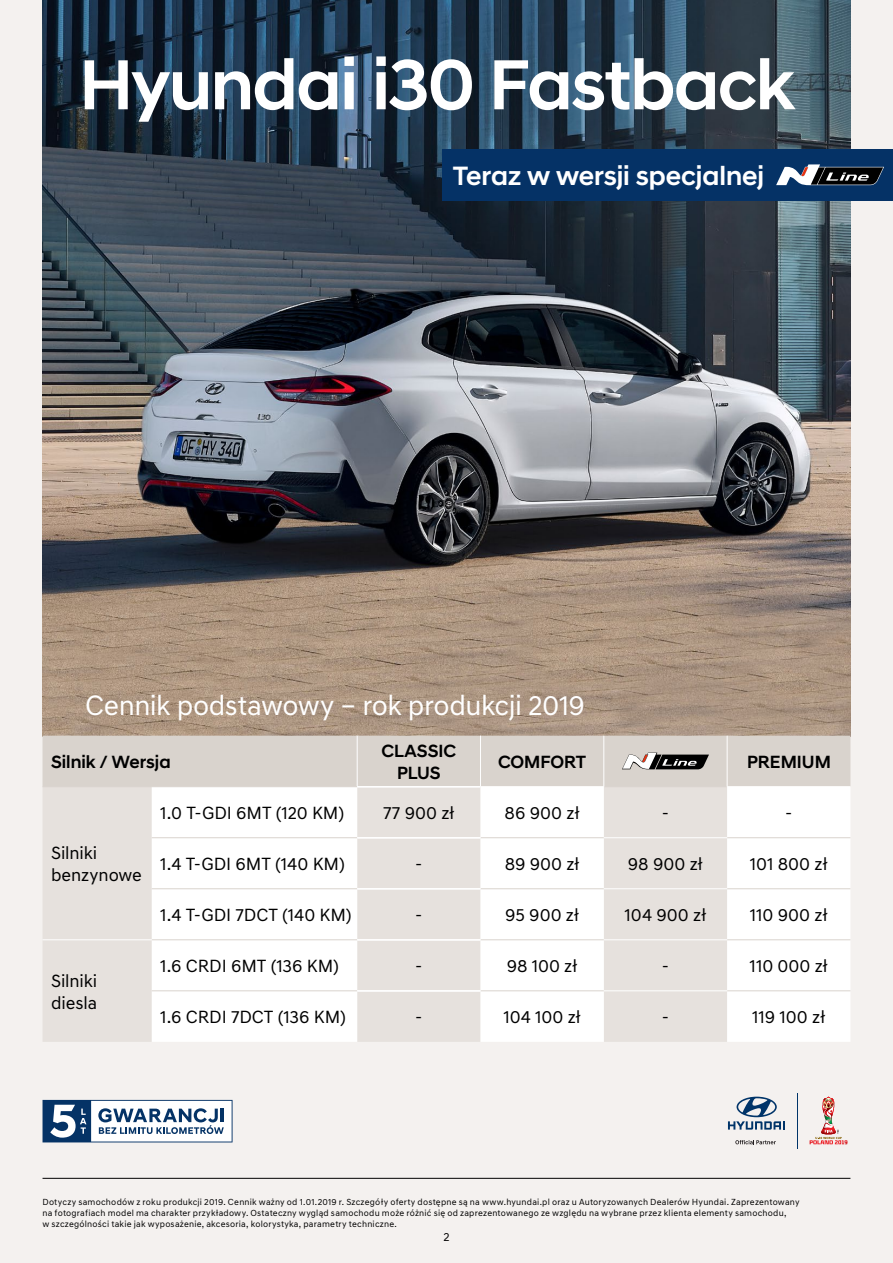
<style>
.page{position:relative;width:893px;height:1263px;background:#f4f1ef}
.page>*{position:absolute;margin:0;border:0;box-sizing:border-box;transform-origin:0 0}
.t1{font:500 72px "Hyundai Sans Head";letter-spacing:-.02em;color:#fff}
.t2{font:28.5px "Hyundai Sans Text";letter-spacing:-.02em;color:#fff}
.t3{font:500 27px "Hyundai Sans Head";letter-spacing:-.005em;color:#fff}
.t4{font:18px/21.6px "Hyundai Sans Text";letter-spacing:-.005em;color:#000}
.t5{font:500 18px/21.6px "Hyundai Sans Head";color:#000;text-align:center}
.t6{font:12px "Hyundai Sans Text";color:#000}
.t7{font:9px/10.8px "Hyundai Sans Text";letter-spacing:.025em;color:#000}
</style>
<div class="page">
<img style="left:43px;top:0;width:807px;height:736px">
<div style="left:43px;top:787px;width:109px;height:255px;background:#e6e1dd"></div>
<svg style="left:152px;top:787px;width:698px;height:255px;fill:#fff"></svg>
<hr style="left:152px;top:837px;width:205px;height:1px;background:#d9d3cd">
<hr style="left:152px;top:888px;width:205px;height:1px;background:#d9d3cd">
<hr style="left:152px;top:939px;width:205px;height:1px;background:#d9d3cd">
<hr style="left:152px;top:990px;width:205px;height:1px;background:#d9d3cd">
<hr style="left:480px;top:837px;width:124px;height:1px;background:#d9d3cd">
<hr style="left:727px;top:837px;width:123px;height:1px;background:#d9d3cd">
<hr style="left:480px;top:888px;width:124px;height:1px;background:#d9d3cd">
<hr style="left:727px;top:888px;width:123px;height:1px;background:#d9d3cd">
<hr style="left:480px;top:939px;width:124px;height:1px;background:#d9d3cd">
<hr style="left:727px;top:939px;width:123px;height:1px;background:#d9d3cd">
<hr style="left:480px;top:990px;width:124px;height:1px;background:#d9d3cd">
<hr style="left:727px;top:990px;width:123px;height:1px;background:#d9d3cd">
<hr style="left:604px;top:837px;width:123px;height:1px;background:#fff">
<hr style="left:604px;top:888px;width:123px;height:1px;background:#fff">
<hr style="left:604px;top:939px;width:123px;height:1px;background:#fff">
<hr style="left:604px;top:990px;width:123px;height:1px;background:#fff">
<hr style="left:43px;top:939px;width:109px;height:1px;background:#fff">
<hr style="left:357px;top:787px;width:123px;height:1px;background:#fff">
<hr style="left:357px;top:837px;width:123px;height:1px;background:#fff">
<hr style="left:357px;top:838px;width:123px;height:1px;background:#fff">
<hr style="left:357px;top:888px;width:123px;height:1px;background:#fff">
<hr style="left:357px;top:889px;width:123px;height:1px;background:#fff">
<hr style="left:357px;top:939px;width:123px;height:1px;background:#fff">
<hr style="left:357px;top:940px;width:123px;height:1px;background:#fff">
<hr style="left:357px;top:990px;width:123px;height:1px;background:#fff">
<hr style="left:357px;top:991px;width:123px;height:1px;background:#fff">
<div style="left:43px;top:736px;width:807px;height:51px;background:#d9d3cd"></div>
<hr style="left:43px;top:1178px;width:807px;height:1px;background:#000">
<svg style="left:728px;top:1093px;width:120px;height:56px"></svg>
<svg style="left:43px;top:1100px;width:190px;height:42px"></svg>
<div style="left:442px;top:149px;width:451px;height:52px;background:#053266"></div>
<svg style="left:776px;top:164px;width:108px;height:21px"></svg>
<h1 class="t1" style="left:79px;top:42px;width:717px">Hyundai i30 Fastback</h1>
<h3 class="t3" style="left:453px;top:160px;width:313px">Teraz w wersji specjalnej</h3>
<h2 class="t2" style="left:85px;top:687px;width:502px">Cennik podstawowy – rok produkcji 2019</h2>
<h3 class="t5" style="left:51px;top:751px;width:121px">Silnik / Wersja</h3>
<h3 class="t5" style="left:381px;top:740px;width:76px">CLASSIC<br>PLUS</h3>
<h3 class="t5" style="left:498px;top:751px;width:90px">COMFORT</h3>
<h3 class="t5" style="left:747px;top:751px;width:85px">PREMIUM</h3>
<h3 class="t4" style="left:51px;top:842px;width:92px">Silniki benzynowe</h3>
<h3 class="t4" style="left:51px;top:970px;width:48px">Silniki diesla</h3>
<h3 class="t4" style="left:160px;top:802px;width:185px">1.0 T-GDI 6MT (120 KM)</h3>
<h3 class="t4" style="left:383px;top:802px;width:73px">77 900 zł</h3>
<h3 class="t4" style="left:505px;top:802px;width:77px">86 900 zł</h3>
<h3 class="t4" style="left:662px;top:802px;width:9px">-</h3>
<h3 class="t4" style="left:785px;top:802px;width:9px">-</h3>
<h3 class="t4" style="left:160px;top:853px;width:186px">1.4 T-GDI 6MT (140 KM)</h3>
<h3 class="t4" style="left:415px;top:853px;width:9px">-</h3>
<h3 class="t4" style="left:505px;top:853px;width:77px">89 900 zł</h3>
<h3 class="t4" style="left:628px;top:853px;width:77px">98 900 zł</h3>
<h3 class="t4" style="left:750px;top:853px;width:79px">101 800 zł</h3>
<h3 class="t4" style="left:160px;top:904px;width:193px">1.4 T-GDI 7DCT (140 KM)</h3>
<h3 class="t4" style="left:415px;top:904px;width:9px">-</h3>
<h3 class="t4" style="left:505px;top:904px;width:75px">95 900 zł</h3>
<h3 class="t4" style="left:625px;top:904px;width:83px">104 900 zł</h3>
<h3 class="t4" style="left:750px;top:904px;width:79px">110 900 zł</h3>
<h3 class="t4" style="left:160px;top:955px;width:180px">1.6 CRDI 6MT (136 KM)</h3>
<h3 class="t4" style="left:415px;top:955px;width:9px">-</h3>
<h3 class="t4" style="left:507px;top:955px;width:72px">98 100 zł</h3>
<h3 class="t4" style="left:662px;top:955px;width:9px">-</h3>
<h3 class="t4" style="left:750px;top:955px;width:80px">110 000 zł</h3>
<h3 class="t4" style="left:160px;top:1006px;width:187px">1.6 CRDI 7DCT (136 KM)</h3>
<h3 class="t4" style="left:415px;top:1006px;width:9px">-</h3>
<h3 class="t4" style="left:503px;top:1006px;width:79px">104 100 zł</h3>
<h3 class="t4" style="left:662px;top:1006px;width:9px">-</h3>
<h3 class="t4" style="left:752px;top:1006px;width:75px">119 100 zł</h3>
<p class="t7" style="left:43px;top:1197px;width:759px">Dotyczy samochodów z roku produkcji 2019. Cennik ważny od 1.01.2019 r. Szczegóły oferty dostępne są na www.hyundai.pl oraz u Autoryzowanych Dealerów Hyundai. Zaprezentowany na fotografiach model ma charakter przykładowy. Ostateczny wygląd samochodu może różnić się od zaprezentowanego ze względu na wybrane przez klienta elementy samochodu,<br>w szczególności takie jak wyposażenie, akcesoria, kolorystyka, parametry techniczne.</p>
<h3 class="t6" style="left:443px;top:1230px;width:8px">2</h3>
</div>
